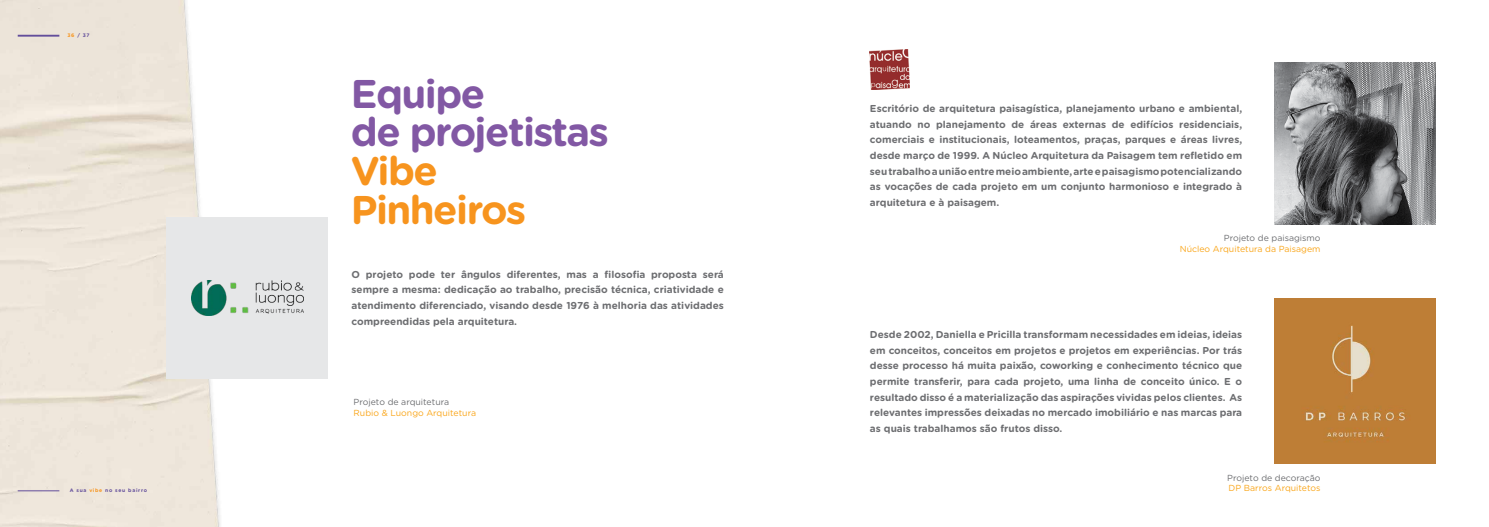
<style>
.page{position:relative;width:1489px;height:527px;background:#fff}
.page>*{position:absolute;margin:0;border:0;box-sizing:border-box;transform-origin:0 0}
.t1{font:700 40px/38.8px "Gotham Rounded";letter-spacing:-.04em;color:#8258a4}
.t2{font:700 40px/38.8px "Gotham Rounded";letter-spacing:-.04em;color:#f7941e}
.t3{font:700 10px/15.6px "Gotham Rounded";color:#6d6e71;text-align:justify}
.t4{font:8.75px "Gotham Rounded";color:#faa61a}
.t5{font:8.75px "Gotham Rounded";color:#6d6e71}
.t6{font:700 5px "Gotham Rounded";letter-spacing:.14em;color:#634e9b}
.s1{color:#f7941e}
</style>
<div class="page">
<img style="left:0;top:0;width:257px;height:526px">
<div style="left:167px;top:217px;width:161px;height:161px;background:#e6e7e8"></div>
<img style="left:191px;top:280px;width:113px;height:35px">
<img style="left:1274px;top:62px;width:161px;height:162px">
<hr style="left:18px;top:35px;width:41px;height:2px;background:#634e9b">
<hr style="left:18px;top:490px;width:41px;height:1px;background:#634e9b">
<img style="left:869px;top:49px;width:40px;height:41px">
<div style="left:1274px;top:298px;width:161px;height:165px;background:#be7e36"></div>
<p class="t6" style="left:67px;top:32px;width:24px"><span class="s1">36</span> / 37</p>
<h1 class="t1" style="left:351px;top:72px;width:259px">Equipe<br>de projetistas</h1>
<h1 class="t2" style="left:351px;top:150px;width:177px">Vibe<br>Pinheiros</h1>
<p class="t3" style="left:351px;top:266px;width:374px">O projeto pode ter ângulos diferentes, mas a filosofia proposta será sempre a mesma: dedicação ao trabalho, precisão técnica, criatividade e atendimento diferenciado, visando desde 1976 à melhoria das atividades compreendidas pela arquitetura.</p>
<p class="t5" style="left:353px;top:395px;width:97px">Projeto de arquitetura</p>
<p class="t4" style="left:353px;top:406px;width:124px">Rubio &amp; Luongo Arquitetura</p>
<p class="t3" style="left:869px;top:100px;width:374px">Escritório de arquitetura paisagística, planejamento urbano e ambiental, atuando no planejamento de áreas externas de edifícios residenciais, comerciais e institucionais, loteamentos, praças, parques e áreas livres, desde março de 1999. A Núcleo Arquitetura da Paisagem tem refletido em seu trabalho a união entre meio ambiente, arte e paisagismo potencializando as vocações de cada projeto em um conjunto harmonioso e integrado à arquitetura e à paisagem.</p>
<p class="t5" style="left:1223px;top:232px;width:98px">Projeto de paisagismo</p>
<p class="t4" style="left:1179px;top:242px;width:142px">Núcleo Arquitetura da Paisagem</p>
<p class="t3" style="left:869px;top:326px;width:374px">Desde 2002, Daniella e Pricilla transformam necessidades em ideias, ideias em conceitos, conceitos em projetos e projetos em experiências. Por trás desse processo há muita paixão, coworking e conhecimento técnico que permite transferir, para cada projeto, uma linha de conceito único. E o resultado disso é a materialização das aspirações vividas pelos clientes. As relevantes impressões deixadas no mercado imobiliário e nas marcas para as quais trabalhamos são frutos disso.</p>
<p class="t5" style="left:1227px;top:471px;width:95px">Projeto de decoração</p>
<p class="t6" style="left:70px;top:485px;width:79px">A sua <span class="s1">vibe</span> no seu bairro</p>
<p class="t4" style="left:1228px;top:481px;width:93px">DP Barros Arquitetos</p>
</div>
